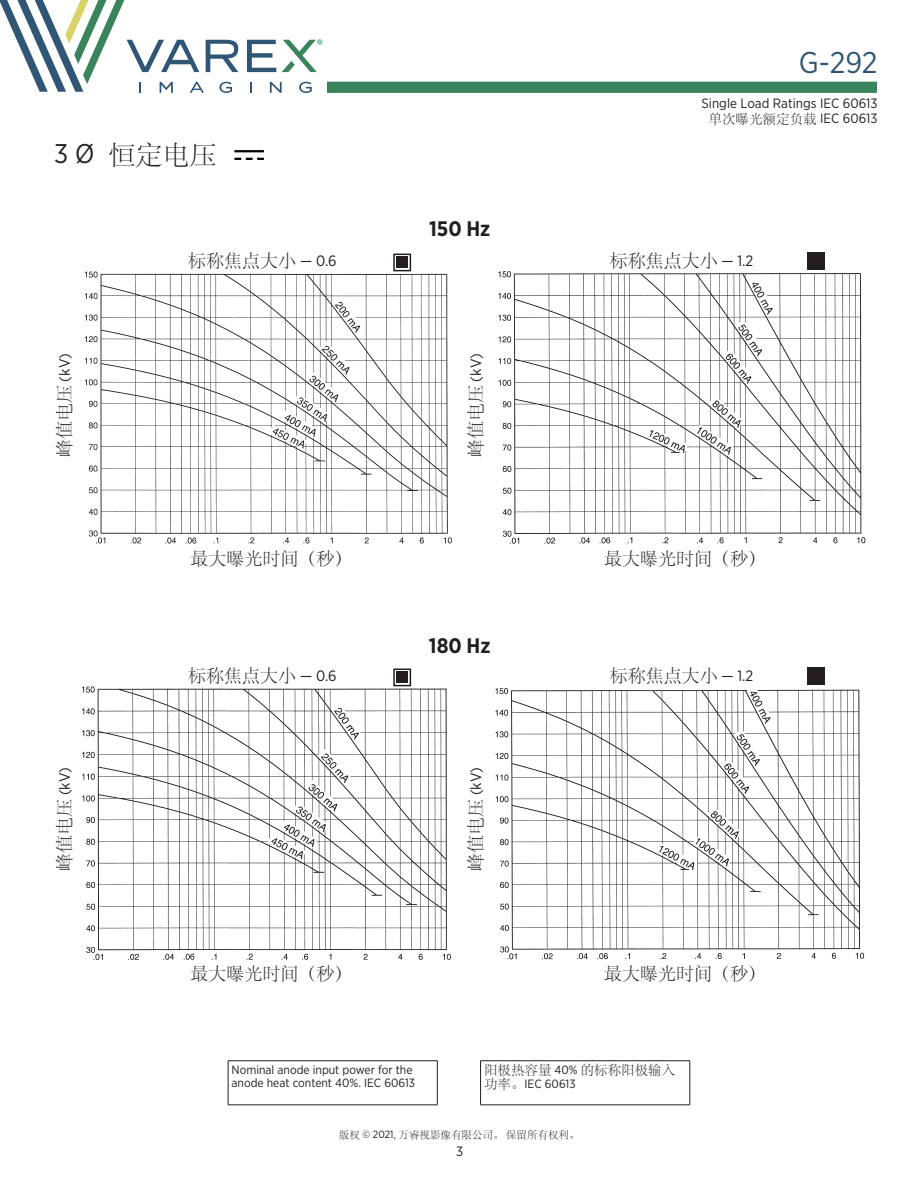
<style>
.page{position:relative;width:918px;height:1188px;background:#fff}
.page>*{position:absolute;margin:0;border:0;box-sizing:border-box;transform-origin:0 0}
.t1{font:30px "Gotham Narrow";color:#305676}
.t2{font:27px "ST Song";color:#231f20}
.t3{font:700 21px "Gotham Narrow";color:#231f20}
.t4{font:18px "ST Song";color:#231f20}
.t5{font:13.5px "ST Song";color:#231f20}
.t6{font:13.5px "Gotham Narrow";color:#231f20}
.t7{font:12.3px "Neutraface Text Book Alt";color:#0a8348}
.t8{font:12px/13.5px "Gotham Narrow";color:#231f20}
.t9{font:10.5px "ST Song";color:#231f20}
.s1{font-family:"Gotham Narrow"}
.s2{font-family:"Gotham Narrow";font-size:15px}
.s3{font-family:"Gotham Narrow";font-size:12px}
.s4{font-family:"ST Song";font-size:13.5px}
</style>
<div class="page">
<div style="left:327px;top:82px;width:550px;height:11px;background:#39835d"></div>
<svg style="left:0;top:0;width:317px;height:93px"></svg>
<img style="left:84px;top:257px;width:368px;height:287px">
<img style="left:82px;top:674px;width:369px;height:286px">
<img style="left:498px;top:271px;width:368px;height:273px">
<img style="left:495px;top:688px;width:370px;height:272px">
<hr style="left:234px;top:150px;width:30px;height:2px;background:#000">
<svg style="left:234px;top:158px;width:30px;height:2px"></svg>
<div style="left:130px;top:254px;width:265px;height:17px;background:#fff"></div>
<div style="left:130px;top:669px;width:265px;height:18px;background:#fff"></div>
<div style="left:807px;top:667px;width:18px;height:18px;background:#231f20"></div>
<div style="left:807px;top:252px;width:18px;height:18px;background:#231f20"></div>
<div style="left:394px;top:254px;width:16px;height:17px;background:#231f20"></div>
<div style="left:393px;top:254px;width:18px;height:17px;border:2px solid #231f20"></div>
<div style="left:394px;top:669px;width:16px;height:17px;background:#231f20"></div>
<div style="left:393px;top:669px;width:18px;height:17px;border:2px solid #231f20"></div>
<hr style="left:228px;top:1060px;width:210px;height:1px;background:#231f20">
<hr style="left:228px;top:1061px;width:1px;height:44px;background:#231f20">
<hr style="left:437px;top:1061px;width:1px;height:44px;background:#231f20">
<hr style="left:480px;top:1060px;width:210px;height:1px;background:#231f20">
<hr style="left:480px;top:1061px;width:1px;height:44px;background:#231f20">
<hr style="left:690px;top:1061px;width:1px;height:44px;background:#231f20">
<hr style="left:228px;top:1105px;width:210px;height:1px;background:#231f20">
<hr style="left:480px;top:1105px;width:210px;height:1px;background:#231f20">
<p class="t7" style="left:317px;top:36px;width:8px">®</p>
<h1 class="t1" style="left:799px;top:44px;width:80px">G-292</h1>
<p class="t6" style="left:702px;top:95px;width:177px">Single Load Ratings IEC 60613</p>
<p class="t5" style="left:709px;top:110px;width:170px">单次曝光额定负载 <span class="s1">IEC 60613</span></p>
<p class="t2" style="left:54px;top:136px;width:164px"><span class="s1">3 Ø</span> 恒定电压</p>
<p class="t3" style="left:429px;top:215px;width:63px">150 Hz</p>
<p class="t4" style="left:188px;top:248px;width:150px">标称焦点大小 <span class="s2">— 0.6</span></p>
<p class="t4" style="left:610px;top:248px;width:145px">标称焦点大小 <span class="s2">— 1.2</span></p>
<p class="t4" style="left:52px;top:457px;width:106px;rotate:-90deg">峰值电压 <span class="s2">(kV)</span></p>
<p class="t4" style="left:463px;top:457px;width:106px;rotate:-90deg">峰值电压 <span class="s2">(kV)</span></p>
<p class="t4" style="left:190px;top:546px;width:163px">最大曝光时间（秒）</p>
<p class="t4" style="left:604px;top:546px;width:163px">最大曝光时间（秒）</p>
<p class="t3" style="left:429px;top:632px;width:63px">180 Hz</p>
<p class="t4" style="left:188px;top:663px;width:150px">标称焦点大小 <span class="s2">— 0.6</span></p>
<p class="t4" style="left:610px;top:663px;width:145px">标称焦点大小 <span class="s2">— 1.2</span></p>
<p class="t4" style="left:52px;top:871px;width:106px;rotate:-90deg">峰值电压 <span class="s2">(kV)</span></p>
<p class="t4" style="left:463px;top:871px;width:106px;rotate:-90deg">峰值电压 <span class="s2">(kV)</span></p>
<p class="t4" style="left:190px;top:962px;width:163px">最大曝光时间（秒）</p>
<p class="t4" style="left:604px;top:962px;width:163px">最大曝光时间（秒）</p>
<p class="t8" style="left:232px;top:1063px;width:185px">Nominal anode input power for the anode heat content 40%. IEC 60613</p>
<p class="t5" style="left:484px;top:1061px;width:193px">阳极热容量 <span class="s3">40%</span> 的标称阳极输入</p>
<p class="t8" style="left:484px;top:1077px;width:93px"><span class="s4">功率。</span>IEC 60613</p>
<p class="t9" style="left:339px;top:1127px;width:242px">版权 <span class="s1">© 2021</span>, 万睿视影像有限公司。 保留所有权利。</p>
<p class="t6" style="left:456px;top:1142px;width:9px">3</p>
</div>
